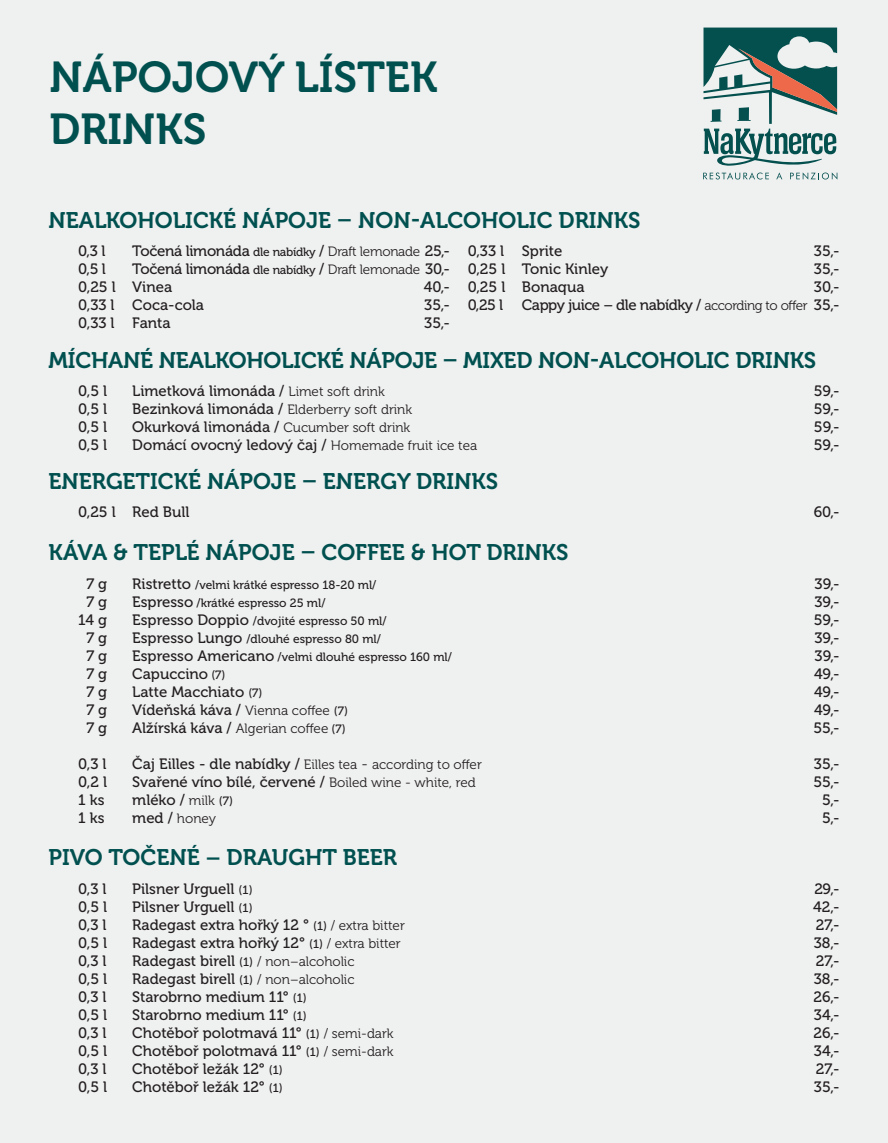
<style>
.page{position:relative;width:888px;height:1143px;background:#fff}
.page>*{position:absolute;margin:0;border:0;box-sizing:border-box;transform-origin:0 0}
.t1{font:43.05px "Museo 700";color:#015050}
.t2{font:22.5px "Museo 700";color:#015050}
.t3{font:15px "Museo 500";color:#231f20}
.t4{font:15px "Museo 500";letter-spacing:-.02em;color:#231f20}
.t5{font:15px "Museo 500";letter-spacing:-.03em;color:#231f20}
.t6{font:13.5px "Museo 300";color:#231f20}
.t7{font:12px "Museo 500";color:#231f20}
.s1{font-size:12px}
.s2{font-family:"Museo 300";font-size:13.5px}
.s3{font-family:"Museo 500";font-size:15px}
.s4{font-size:15px}
.s5{font-family:"Museo 500";font-size:12px}
</style>
<div class="page">
<svg style="left:703px;top:28px;width:134px;height:152px"></svg>
<p class="t1" style="left:50px;top:54px;width:389px">NÁPOJOVÝ LÍSTEK</p>
<p class="t1" style="left:50px;top:105px;width:158px">DRINKS</p>
<p class="t2" style="left:49px;top:207px;width:593px">NEALKOHOLICKÉ NÁPOJE – NON-ALCOHOLIC DRINKS</p>
<p class="t3" style="left:78px;top:243px;width:29px">0,3 l</p>
<p class="t4" style="left:132px;top:243px;width:319px">Točená limonáda <span class="s1">dle nabídky</span> / <span class="s2">Draft lemonade</span> 25,-</p>
<p class="t3" style="left:78px;top:261px;width:29px">0,5 l</p>
<p class="t4" style="left:132px;top:261px;width:319px">Točená limonáda <span class="s1">dle nabídky</span> / <span class="s2">Draft lemonade</span> 30,-</p>
<p class="t3" style="left:78px;top:279px;width:95px">0,25 l Vinea</p>
<p class="t3" style="left:424px;top:279px;width:28px">40,-</p>
<p class="t3" style="left:78px;top:297px;width:127px">0,33 l Coca-cola</p>
<p class="t3" style="left:424px;top:297px;width:27px">35,-</p>
<p class="t3" style="left:78px;top:315px;width:94px">0,33 l Fanta</p>
<p class="t3" style="left:424px;top:315px;width:27px">35,-</p>
<p class="t3" style="left:468px;top:243px;width:96px">0,33 l Sprite</p>
<p class="t3" style="left:814px;top:243px;width:27px">35,-</p>
<p class="t3" style="left:468px;top:261px;width:142px">0,25 l Tonic Kinley</p>
<p class="t3" style="left:814px;top:261px;width:27px">35,-</p>
<p class="t3" style="left:468px;top:279px;width:118px">0,25 l Bonaqua</p>
<p class="t3" style="left:814px;top:279px;width:27px">30,-</p>
<p class="t3" style="left:468px;top:297px;width:37px">0,25 l</p>
<p class="t5" style="left:522px;top:297px;width:319px">Cappy juice – dle nabídky / <span class="s2">according to offer</span> 35,-</p>
<p class="t2" style="left:49px;top:347px;width:769px">MÍCHANÉ NEALKOHOLICKÉ NÁPOJE – MIXED NON-ALCOHOLIC DRINKS</p>
<p class="t3" style="left:78px;top:383px;width:30px">0,5 l</p>
<p class="t3" style="left:132px;top:383px;width:254px">Limetková limonáda / <span class="s2">Limet soft drink</span></p>
<p class="t3" style="left:814px;top:383px;width:27px">59,-</p>
<p class="t3" style="left:78px;top:401px;width:30px">0,5 l</p>
<p class="t6" style="left:132px;top:402px;width:281px"><span class="s3">Bezinková limonáda /</span> Elderberry soft drink</p>
<p class="t3" style="left:814px;top:401px;width:27px">59,-</p>
<p class="t3" style="left:78px;top:419px;width:30px">0,5 l</p>
<p class="t3" style="left:132px;top:419px;width:280px">Okurková limonáda / <span class="s2">Cucumber soft drink</span></p>
<p class="t3" style="left:814px;top:419px;width:27px">59,-</p>
<p class="t3" style="left:78px;top:437px;width:30px">0,5 l</p>
<p class="t3" style="left:132px;top:437px;width:346px">Domácí ovocný ledový čaj / <span class="s2">Homemade fruit ice tea</span></p>
<p class="t3" style="left:814px;top:437px;width:27px">59,-</p>
<p class="t2" style="left:49px;top:469px;width:451px">ENERGETICKÉ NÁPOJE – ENERGY DRINKS</p>
<p class="t3" style="left:78px;top:504px;width:113px">0,25 l Red Bull</p>
<p class="t3" style="left:814px;top:504px;width:27px">60,-</p>
<p class="t2" style="left:49px;top:540px;width:521px">KÁVA &amp; TEPLÉ NÁPOJE – COFFEE &amp; HOT DRINKS</p>
<p class="t3" style="left:86px;top:576px;width:22px">7 g</p>
<p class="t7" style="left:132px;top:579px;width:246px"><span class="s4">Ristretto</span> /velmi krátké espresso 18-20 ml/</p>
<p class="t3" style="left:815px;top:576px;width:26px">39,-</p>
<p class="t3" style="left:86px;top:594px;width:22px">7 g</p>
<p class="t7" style="left:132px;top:597px;width:195px"><span class="s4">Espresso</span> /krátké espresso 25 ml/</p>
<p class="t3" style="left:815px;top:594px;width:26px">39,-</p>
<p class="t3" style="left:78px;top:612px;width:30px">14 g</p>
<p class="t7" style="left:132px;top:615px;width:256px"><span class="s4">Espresso Doppio</span> /dvojité espresso 50 ml/</p>
<p class="t3" style="left:814px;top:612px;width:27px">59,-</p>
<p class="t3" style="left:86px;top:630px;width:22px">7 g</p>
<p class="t7" style="left:132px;top:633px;width:250px"><span class="s4">Espresso Lungo</span> /dlouhé espresso 80 ml/</p>
<p class="t3" style="left:815px;top:630px;width:26px">39,-</p>
<p class="t3" style="left:86px;top:648px;width:22px">7 g</p>
<p class="t7" style="left:132px;top:651px;width:321px"><span class="s4">Espresso Americano</span> /velmi dlouhé espresso 160 ml/</p>
<p class="t3" style="left:815px;top:648px;width:26px">39,-</p>
<p class="t3" style="left:86px;top:666px;width:22px">7 g</p>
<p class="t3" style="left:132px;top:666px;width:95px">Capuccino <span class="s1">(7)</span></p>
<p class="t3" style="left:814px;top:666px;width:27px">49,-</p>
<p class="t3" style="left:86px;top:684px;width:22px">7 g</p>
<p class="t3" style="left:132px;top:684px;width:132px">Latte Macchiato <span class="s1">(7)</span></p>
<p class="t3" style="left:814px;top:684px;width:27px">49,-</p>
<p class="t3" style="left:86px;top:702px;width:22px">7 g</p>
<p class="t3" style="left:132px;top:702px;width:217px">Vídeňská káva / <span class="s2">Vienna coffee</span> <span class="s1">(7)</span></p>
<p class="t3" style="left:814px;top:702px;width:27px">49,-</p>
<p class="t3" style="left:86px;top:720px;width:22px">7 g</p>
<p class="t6" style="left:132px;top:721px;width:215px"><span class="s3">Alžírská káva /</span> Algerian coffee <span class="s5">(7)</span></p>
<p class="t3" style="left:813px;top:720px;width:28px">55,-</p>
<p class="t3" style="left:78px;top:756px;width:30px">0,3 l</p>
<p class="t6" style="left:132px;top:757px;width:351px"><span class="s3">Čaj Eilles - dle nabídky /</span> Eilles tea <span class="s4">-</span> according to offer</p>
<p class="t3" style="left:814px;top:756px;width:27px">35,-</p>
<p class="t3" style="left:78px;top:774px;width:30px">0,2 l</p>
<p class="t3" style="left:132px;top:774px;width:345px">Svařené víno bílé, červené / <span class="s2">Boiled wine - white, red</span></p>
<p class="t3" style="left:813px;top:774px;width:28px">55,-</p>
<p class="t3" style="left:78px;top:792px;width:28px">1 ks</p>
<p class="t3" style="left:132px;top:792px;width:102px">mléko / <span class="s2">milk</span> <span class="s1">(7)</span></p>
<p class="t3" style="left:822px;top:792px;width:19px">5,-</p>
<p class="t3" style="left:78px;top:810px;width:28px">1 ks</p>
<p class="t6" style="left:132px;top:811px;width:85px"><span class="s3">med /</span> honey</p>
<p class="t3" style="left:822px;top:810px;width:19px">5,-</p>
<p class="t2" style="left:49px;top:845px;width:350px">PIVO TOČENÉ – DRAUGHT BEER</p>
<p class="t3" style="left:78px;top:880px;width:30px">0,3 l</p>
<p class="t3" style="left:132px;top:880px;width:122px">Pilsner Urguell <span class="s1">(1)</span></p>
<p class="t3" style="left:814px;top:880px;width:27px">29,-</p>
<p class="t3" style="left:78px;top:898px;width:30px">0,5 l</p>
<p class="t3" style="left:132px;top:898px;width:122px">Pilsner Urguell <span class="s1">(1)</span></p>
<p class="t3" style="left:813px;top:898px;width:28px">42,-</p>
<p class="t3" style="left:78px;top:916px;width:30px">0,3 l</p>
<p class="t3" style="left:132px;top:916px;width:274px">Radegast extra hořký 12 ° <span class="s1">(1)</span> <span class="s2">/ extra bitter</span></p>
<p class="t3" style="left:816px;top:916px;width:25px">27,-</p>
<p class="t3" style="left:78px;top:934px;width:30px">0,5 l</p>
<p class="t3" style="left:132px;top:934px;width:270px">Radegast extra hořký 12° <span class="s1">(1)</span> <span class="s2">/ extra bitter</span></p>
<p class="t3" style="left:814px;top:934px;width:27px">38,-</p>
<p class="t3" style="left:78px;top:952px;width:30px">0,3 l</p>
<p class="t3" style="left:132px;top:952px;width:224px">Radegast birell <span class="s1">(1)</span> <span class="s2">/ non–alcoholic</span></p>
<p class="t3" style="left:816px;top:952px;width:25px">27,-</p>
<p class="t3" style="left:78px;top:970px;width:30px">0,5 l</p>
<p class="t3" style="left:132px;top:970px;width:224px">Radegast birell <span class="s1">(1)</span> <span class="s2">/ non–alcoholic</span></p>
<p class="t3" style="left:814px;top:970px;width:27px">38,-</p>
<p class="t3" style="left:78px;top:988px;width:30px">0,3 l</p>
<p class="t3" style="left:132px;top:988px;width:176px">Starobrno medium 11° <span class="s1">(1)</span></p>
<p class="t3" style="left:813px;top:988px;width:28px">26,-</p>
<p class="t3" style="left:78px;top:1006px;width:30px">0,5 l</p>
<p class="t3" style="left:132px;top:1006px;width:176px">Starobrno medium 11° <span class="s1">(1)</span></p>
<p class="t3" style="left:814px;top:1006px;width:27px">34,-</p>
<p class="t3" style="left:78px;top:1024px;width:30px">0,3 l</p>
<p class="t3" style="left:132px;top:1024px;width:263px">Chotěboř polotmavá 11° <span class="s1">(1)</span> <span class="s2">/ semi-dark</span></p>
<p class="t3" style="left:813px;top:1024px;width:28px">26,-</p>
<p class="t3" style="left:78px;top:1042px;width:30px">0,5 l</p>
<p class="t3" style="left:132px;top:1042px;width:263px">Chotěboř polotmavá 11° <span class="s1">(1)</span> <span class="s2">/ semi-dark</span></p>
<p class="t3" style="left:814px;top:1042px;width:27px">34,-</p>
<p class="t3" style="left:78px;top:1060px;width:30px">0,3 l</p>
<p class="t3" style="left:132px;top:1060px;width:152px">Chotěboř ležák 12° <span class="s1">(1)</span></p>
<p class="t3" style="left:816px;top:1060px;width:25px">27,-</p>
<p class="t3" style="left:78px;top:1078px;width:30px">0,5 l</p>
<p class="t3" style="left:132px;top:1078px;width:152px">Chotěboř ležák 12° <span class="s1">(1)</span></p>
<p class="t3" style="left:814px;top:1078px;width:27px">35,-</p>
</div>
